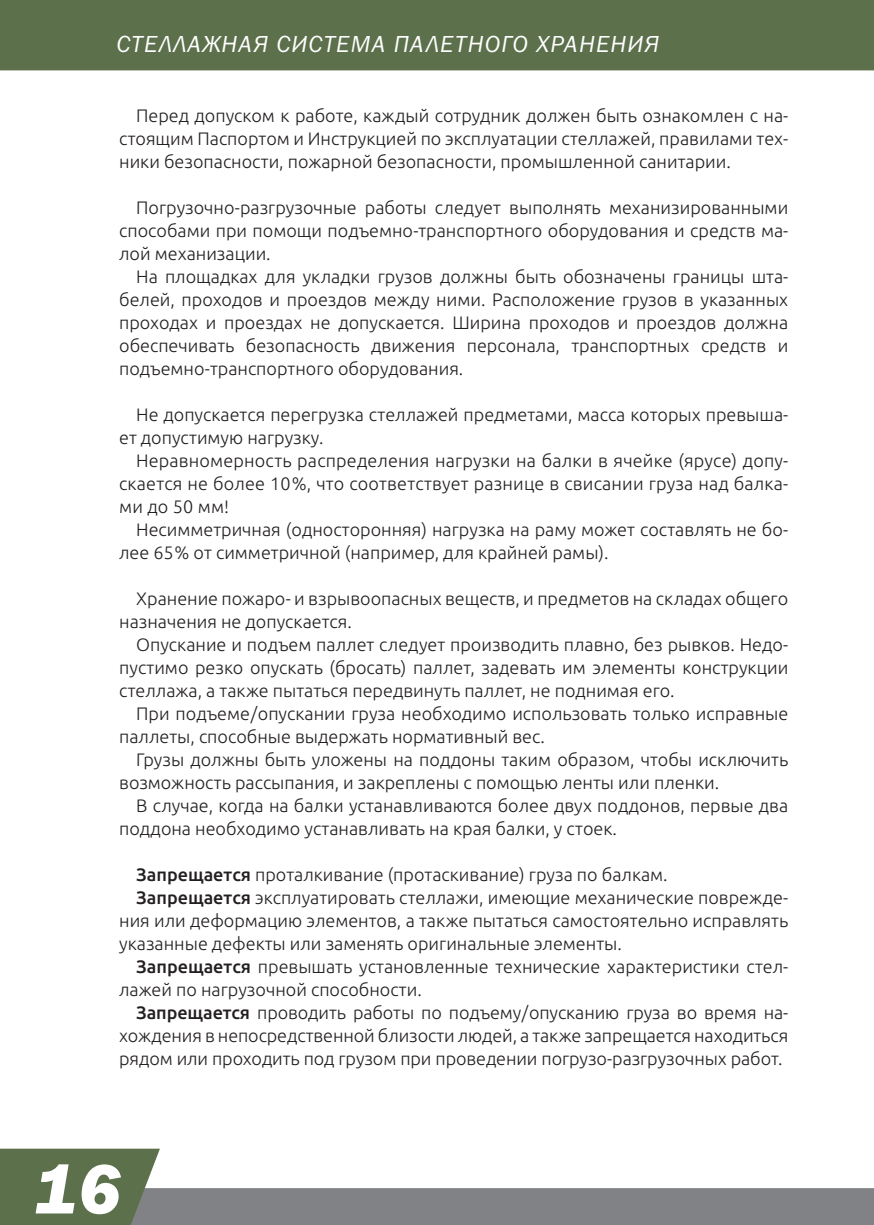
<style>
.page{position:relative;width:874px;height:1225px;background:#fff}
.page>*{position:absolute;margin:0;border:0;box-sizing:border-box;transform-origin:0 0}
.t1{font:italic 800 72px "Franklin Gothic";color:#fff}
.t2{font:italic 24px "Franklin Gothic";letter-spacing:.05em;color:#fff}
.t3{font:300 18px/23px "Ubuntu";color:#231f20}
.s1{font-weight:500}
</style>
<div class="page">
<svg style="left:0;top:1148px;width:873px;height:76px"></svg>
<div style="left:0;top:0;width:873px;height:70px;background:#5c704c"></div>
<h2 class="t2" style="left:116px;top:36px;width:544px">СТЕЛЛАЖНАЯ СИСТЕМА ПАЛЕТНОГО ХРАНЕНИЯ</h2>
<p class="t3" style="left:119px;top:105px;width:670px;text-align:justify;text-indent:17px">Перед допуском к работе, каждый сотрудник должен быть ознакомлен с на&shy;стоящим Паспортом и Инструкцией по эксплуатации стеллажей, правилами тех&shy;ники безопасности, пожарной безопасности, промышленной санитарии.</p>
<p class="t3" style="left:119px;top:197px;width:670px;text-align:justify;text-indent:17px">Погрузочно-разгрузочные работы следует выполнять механизированными способами при помощи подъемно-транспортного оборудования и средств ма&shy;лой механизации.</p>
<p class="t3" style="left:119px;top:266px;width:670px;text-align:justify;text-indent:17px">На площадках для укладки грузов должны быть обозначены границы шта&shy;белей, проходов и проездов между ними. Расположение грузов в указанных проходах и проездах не допускается. Ширина проходов и проездов должна обеспечивать безопасность движения персонала, транспортных средств и подъемно-транспортного оборудования.</p>
<p class="t3" style="left:119px;top:404px;width:670px;text-indent:17px">Не допускается перегрузка стеллажей предметами, масса которых превыша&shy;ет допустимую нагрузку.</p>
<p class="t3" style="left:119px;top:450px;width:670px;text-align:justify;text-indent:17px">Неравномерность распределения нагрузки на балки в ячейке (ярусе) допу&shy;скается не более 10 %, что соответствует разнице в свисании груза над балка&shy;ми до 50 мм!</p>
<p class="t3" style="left:119px;top:519px;width:670px;text-indent:17px">Несимметричная (односторонняя) нагрузка на раму может составлять не бо&shy;лее 65 % от симметричной (например, для крайней рамы).</p>
<p class="t3" style="left:119px;top:588px;width:670px;text-indent:17px">Хранение пожаро- и взрывоопасных веществ, и предметов на складах общего назначения не допускается.</p>
<p class="t3" style="left:119px;top:634px;width:670px;text-align:justify;text-indent:17px">Опускание и подъем паллет следует производить плавно, без рывков. Недо&shy;пустимо резко опускать (бросать) паллет, задевать им элементы конструкции стеллажа, а также пытаться передвинуть паллет, не поднимая его.</p>
<p class="t3" style="left:119px;top:703px;width:670px;text-indent:17px">При подъеме / опускании груза необходимо использовать только исправные паллеты, способные выдержать нормативный вес.</p>
<p class="t3" style="left:119px;top:749px;width:670px;text-indent:17px">Грузы должны быть уложены на поддоны таким образом, чтобы исключить возможность рассыпания, и закреплены с помощью ленты или пленки.</p>
<p class="t3" style="left:119px;top:795px;width:670px;text-indent:17px">В случае, когда на балки устанавливаются более двух поддонов, первые два поддона необходимо устанавливать на края балки, у стоек.</p>
<p class="t3" style="left:136px;top:864px;width:532px"><span class="s1">Запрещается</span> проталкивание (протаскивание) груза по балкам.</p>
<p class="t3" style="left:136px;top:887px;width:653px"><span class="s1">Запрещается</span> эксплуатировать стеллажи, имеющие механические поврежде-</p>
<p class="t3" style="left:119px;top:910px;width:670px">ния или деформацию элементов, а также пытаться самостоятельно исправлять</p>
<p class="t3" style="left:119px;top:933px;width:504px">указанные дефекты или заменять оригинальные элементы.</p>
<p class="t3" style="left:136px;top:956px;width:653px"><span class="s1">Запрещается</span> превышать установленные технические характеристики стел-</p>
<p class="t3" style="left:119px;top:979px;width:304px">лажей по нагрузочной способности.</p>
<p class="t3" style="left:136px;top:1002px;width:653px"><span class="s1">Запрещается</span> проводить работы по подъему / опусканию груза во время на-</p>
<p class="t3" style="left:119px;top:1025px;width:670px">хождения в непосредственной близости людей, а также запрещается находиться</p>
<p class="t3" style="left:119px;top:1048px;width:664px">рядом или проходить под грузом при проведении погрузо-разгрузочных работ.</p>
<h1 class="t1" style="left:34px;top:1165px;width:88px">16</h1>
</div>
